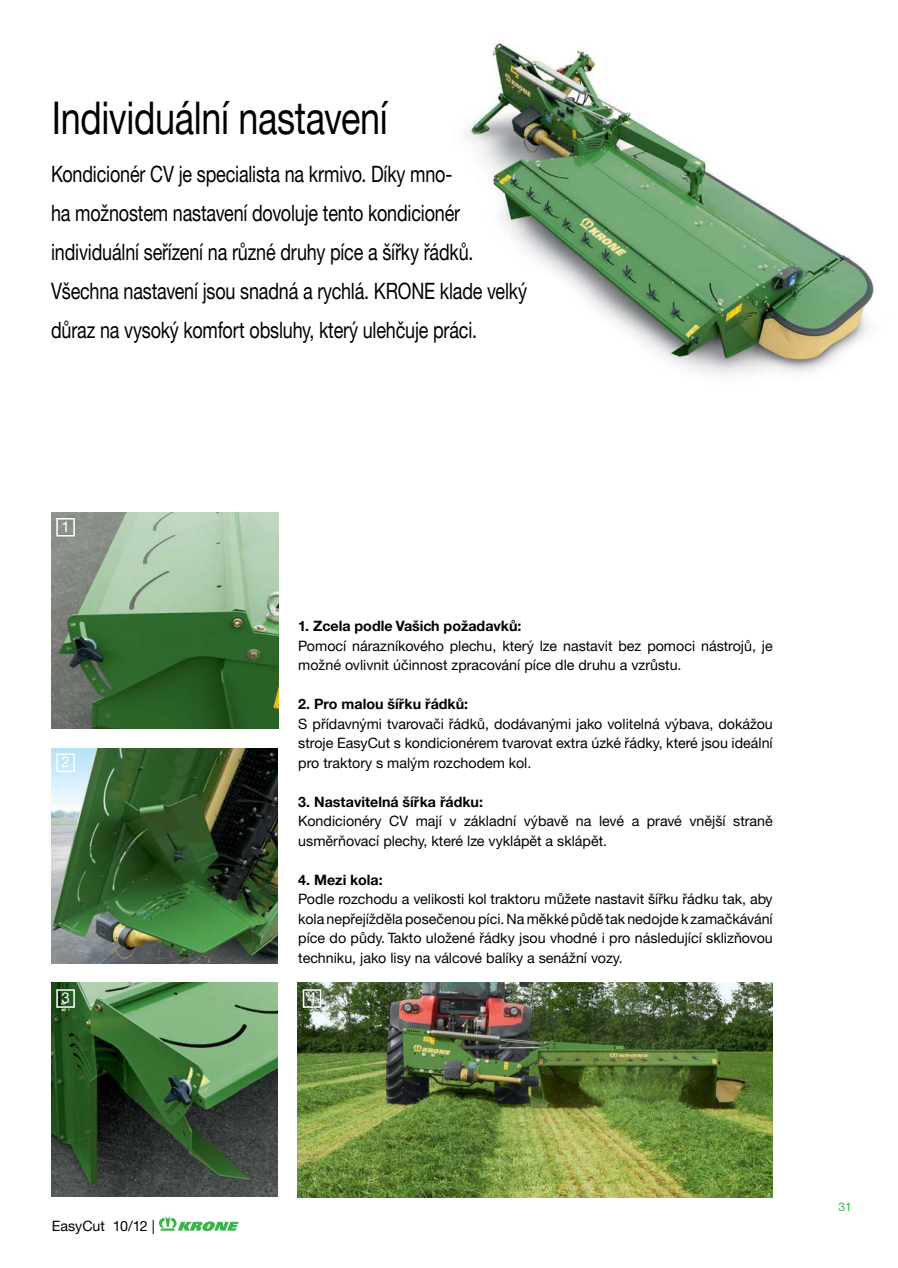
<style>
.page{position:relative;width:898px;height:1268px;background:#fff}
.page>*{position:absolute;margin:0;border:0;box-sizing:border-box;transform-origin:0 0}
.t1{font:45px "Helvetica Neue CE";letter-spacing:-.01em;color:#000;scale:.8 1}
.t2{font:22.5px/39px "Helvetica Neue CE";letter-spacing:-.01em;color:#000;scale:.8 1}
.t3{font:15px "Helvetica Neue LT";color:#fff}
.t4{font:14.25px/19.5px "Helvetica Neue CE";color:#000}
.t5{font:700 14.25px "Helvetica Neue CE";color:#000}
.t6{font:12px "Helvetica Neue LT";color:#39b54a}
</style>
<div class="page">
<img style="left:51px;top:748px;width:226px;height:215px">
<img style="left:51px;top:513px;width:228px;height:215px">
<img style="left:51px;top:982px;width:226px;height:214px">
<img style="left:297px;top:982px;width:474px;height:215px">
<img style="left:465px;top:42px;width:410px;height:333px">
<svg style="left:56px;top:518px;width:19px;height:18px"></svg>
<svg style="left:56px;top:753px;width:19px;height:19px"></svg>
<svg style="left:56px;top:989px;width:19px;height:18px"></svg>
<svg style="left:303px;top:989px;width:18px;height:18px"></svg>
<svg style="left:159px;top:1216px;width:80px;height:14px"></svg>
<h1 class="t1" style="left:52px;top:90px;width:421px">Individuální nastavení</h1>
<p class="t2" style="left:51px;top:155px;width:596px">Kondicionér CV je specialista na krmivo. Díky mno-<br>ha možnostem nastavení dovoluje tento kondicionér individuální seřízení na různé druhy píce a šířky řádků.<br>Všechna nastavení jsou snadná a rychlá. KRONE klade velký důraz na vysoký komfort obsluhy, který ulehčuje práci.</p>
<p class="t3" style="left:61px;top:517px;width:10px">1</p>
<p class="t3" style="left:61px;top:753px;width:10px">2</p>
<p class="t5" style="left:298px;top:617px;width:225px">1. Zcela podle Vašich požadavků:</p>
<p class="t4" style="left:298px;top:635px;width:476px">Pomocí nárazníkového plechu, který lze nastavit bez pomoci nástrojů, je možné ovlivnit účinnost zpracování píce dle druhu a vzrůstu.</p>
<p class="t5" style="left:298px;top:695px;width:171px">2. Pro malou šířku řádků:</p>
<p class="t4" style="left:298px;top:713px;width:476px;text-align:justify">S přídavnými tvarovači řádků, dodávanými jako volitelná výbava, dokážou stroje EasyCut s kondicionérem tvarovat extra úzké řádky, které jsou ideální pro traktory s malým rozchodem kol.</p>
<p class="t5" style="left:298px;top:792px;width:186px">3. Nastavitelná šířka řádku:</p>
<p class="t4" style="left:298px;top:811px;width:476px">Kondicionéry CV mají v základní výbavě na levé a pravé vnější straně usměrňovací plechy, které lze vyklápět a sklápět.</p>
<p class="t5" style="left:298px;top:870px;width:86px">4. Mezi kola:</p>
<p class="t4" style="left:298px;top:889px;width:476px;text-align:justify">Podle rozchodu a velikosti kol traktoru můžete nastavit šířku řádku tak, aby kola nepřejížděla posečenou píci. Na měkké půdě tak nedojde k zamačkávání píce do půdy. Takto uložené řádky jsou vhodné i pro následující sklizňovou techniku, jako lisy na válcové balíky a senážní vozy.</p>
<p class="t3" style="left:61px;top:988px;width:10px">3</p>
<p class="t3" style="left:308px;top:988px;width:10px">4</p>
<p class="t4" style="left:52px;top:1215px;width:105px">EasyCut 10/12 |</p>
<p class="t6" style="left:838px;top:1198px;width:15px">31</p>
</div>
